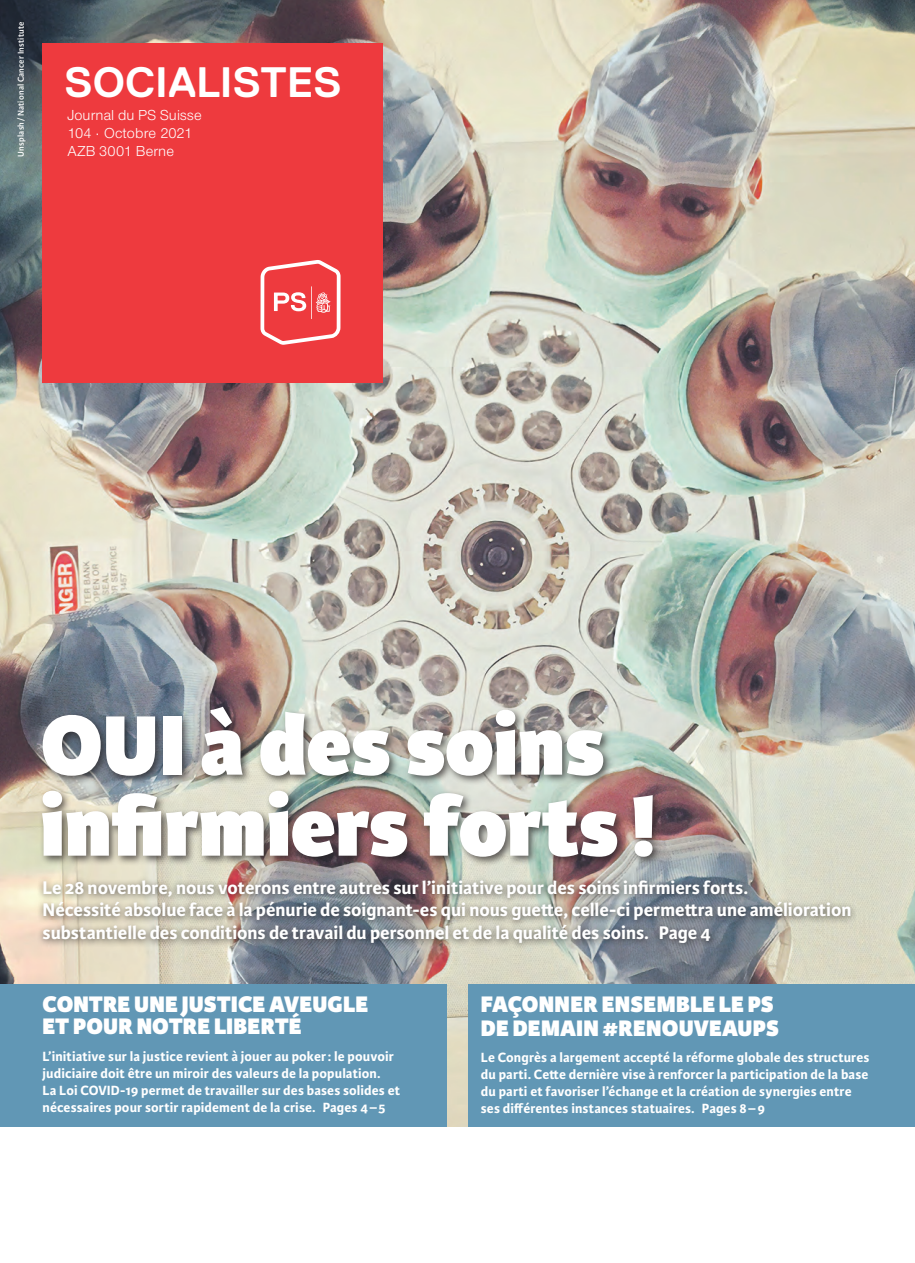
<style>
.page{position:relative;width:915px;height:1263px;background:#fff}
.page>*{position:absolute;margin:0;border:0;box-sizing:border-box;transform-origin:0 0}
.t1{font:800 90px/81px "Karmina Sans";letter-spacing:-.005em;color:#fff}
.t2{font:700 42.6px "Replica";color:#fff}
.t3{font:800 24px/24px "Karmina Sans";letter-spacing:.005em;color:#fff}
.t4{font:700 19.5px/22.5px "Karmina Sans";color:#fff}
.t5{font:15px/18px "Nimbus San Nov";letter-spacing:.01em;color:#fff}
.t6{font:700 14.25px/17px "Karmina Sans";letter-spacing:.01em;color:#fff}
.t7{font:600 9px "Karmina Sans";letter-spacing:.02em;color:#fff}
</style>
<div class="page">
<img style="left:0;top:0;width:914px;height:1127px">
<div style="left:43px;top:43px;width:340px;height:339px;background:#ee3a3e"></div>
<svg style="left:260px;top:260px;width:80px;height:85px"></svg>
<div style="left:468px;top:984px;width:446px;height:143px;background:#6197b5"></div>
<div style="left:0;top:984px;width:446px;height:143px;background:#6197b5"></div>
<div style="left:37px;top:875px;width:820px;height:77px;background:#231f20;opacity:.7"></div>
<div style="left:38px;top:703px;width:624px;height:164px;background:#231f20;opacity:.7"></div>
<p class="t7" style="left:16px;top:157px;width:137px;rotate:-90deg">Unsplash/National Cancer Institute</p>
<h2 class="t2" style="left:65px;top:58px;width:278px">SOCIALISTES</h2>
<p class="t5" style="left:67px;top:106px;width:136px">Journal du PS Suisse<br>104 · Octobre 2021<br>AZB 3001 Berne</p>
<h1 class="t1" style="left:40px;top:708px;width:617px">OUI à des soins infirmiers forts !</h1>
<p class="t4" style="left:43px;top:877px;width:810px">Le 28 novembre, nous voterons entre autres sur l’initiative pour des soins infirmiers forts.<br>Nécessité absolue face à la pénurie de soignant-es qui nous guette, celle-ci permettra une amélioration substantielle des conditions de travail du personnel et de la qualité des soins. Page 4</p>
<h3 class="t3" style="left:43px;top:994px;width:327px;line-height:22.5px">CONTRE UNE JUSTICE AVEUGLE<br>ET POUR NOTRE LIBERTÉ</h3>
<p class="t6" style="left:43px;top:1048px;width:359px">L’initiative sur la justice revient à jouer au poker: le pouvoir judiciaire doit être un miroir des valeurs de la population.<br>La Loi COVID-19 permet de travailler sur des bases solides et nécessaires pour sortir rapidement de la crise. Pages 4– 5</p>
<h3 class="t3" style="left:480px;top:993px;width:299px">FAÇONNER ENSEMBLE LE PS<br>DE DEMAIN #RENOUVEAUPS</h3>
<p class="t6" style="left:480px;top:1049px;width:390px">Le Congrès a largement accepté la réforme globale des structures du parti. Cette dernière vise à renforcer la participation de la base du parti et favoriser l’échange et la création de synergies entre ses différentes instances statuaires. Pages 8–9</p>
</div>
